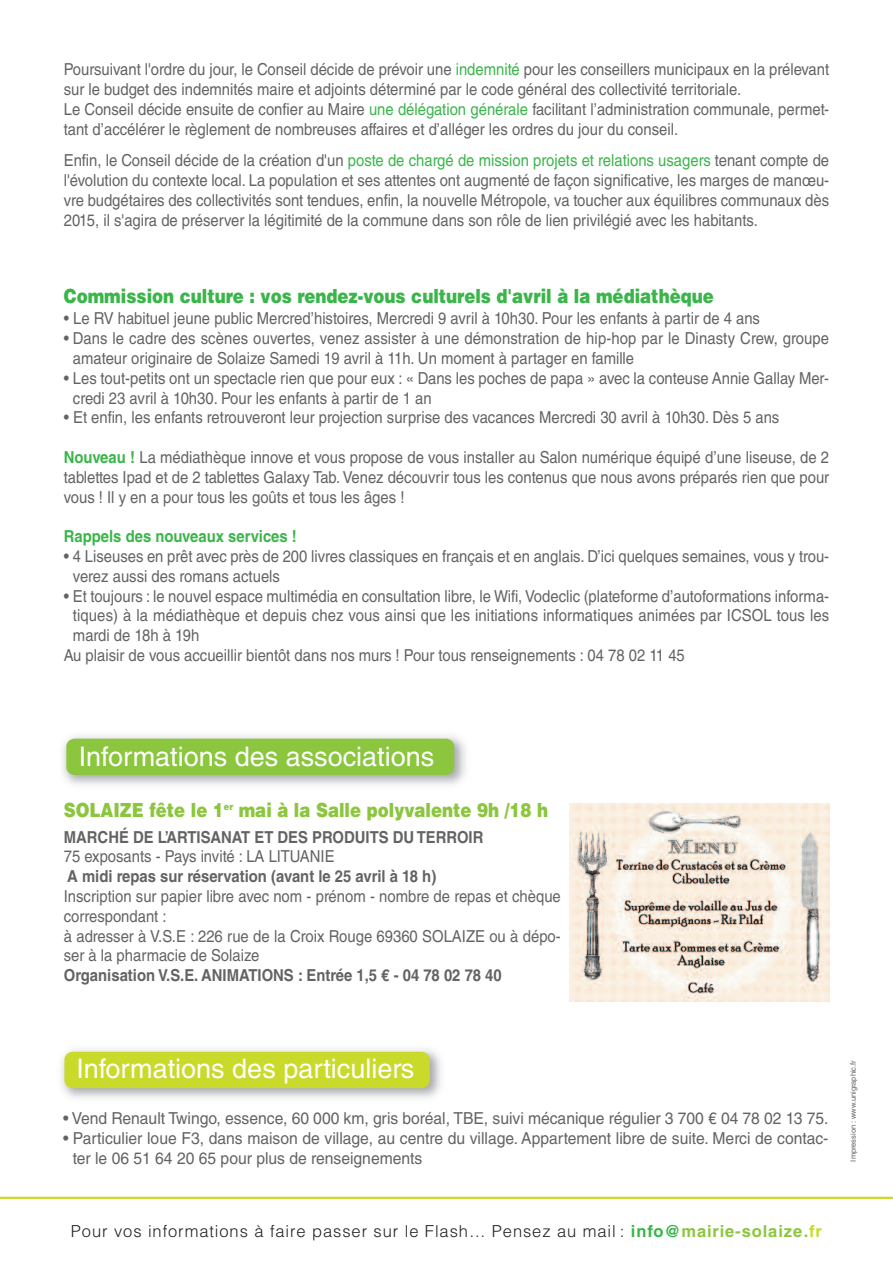
<style>
.page{position:relative;width:893px;height:1263px;background:#fff}
.page>*{position:absolute;margin:0;border:0;box-sizing:border-box;transform-origin:0 0}
.t1{font:27px "Helvetica LT Std";color:#fff}
.t2{font:900 19.5px "Helvetica LT Std";color:#3ab54a;scale:.85 1}
.t3{font:900 19.5px "Helvetica LT Std";color:#8bc63e;scale:.85 1}
.t4{font:16.5px/19.8px "Helvetica LT Std";color:#636366;scale:.9 1}
.t5{font:16.5px/19.8px "Helvetica LT Std";color:#636366;scale:.95 1}
.t6{font:700 16.5px "Helvetica LT Std";color:#636366;scale:.9 1}
.t7{font:300 16.5px "Helvetica";letter-spacing:.055em;color:#231f20}
.t8{font:700 16.5px "Helvetica LT Std";color:#3ab54a;scale:.9 1}
.t9{font:7.5px "Helvetica LT Std";color:#636366}
.s1{color:#3ab54a}
.s2{font-weight:700;color:#3ab54a}
.s3{font-family:"Helvetica LT Std";font-weight:700;color:#3ab54a}
.s4{font-family:"Helvetica LT Std";font-weight:700;color:#8bc63e}
.s5{font-family:"Helvetica LT Std";font-weight:700;color:#c9da2b}
</style>
<div class="page">
<img style="left:61px;top:1048px;width:381px;height:50px">
<div style="left:64px;top:1052px;width:366px;height:36px;background:#c9da2b;border-radius:8px"></div>
<hr style="left:0;top:1197px;width:893px;height:2px;background:#c9da2e">
<img style="left:62px;top:735px;width:404px;height:50px">
<div style="left:66px;top:739px;width:388px;height:36px;background:#8bc63e;border-radius:8px"></div>
<img style="left:570px;top:804px;width:259px;height:197px">
<p class="t4" style="left:64px;top:61px;width:852px">Poursuivant l'ordre du jour, le Conseil décide de prévoir une <span class="s1">indemnité</span> pour les conseillers municipaux en la prélevant sur le budget des indemnités maire et adjoints déterminé par le code général des collectivité territoriale.<br>Le Conseil décide ensuite de confier au Maire <span class="s1">une délégation générale</span> facilitant l’administration communale, permet&shy;tant d’accélérer le règlement de nombreuses affaires et d’alléger les ordres du jour du conseil.</p>
<p class="t4" style="left:64px;top:152px;width:852px;text-align:justify">Enfin, le Conseil décide de la création d'un <span class="s1">poste de chargé de mission projets et relations usagers</span> tenant compte de l'évolution du contexte local. La population et ses attentes ont augmenté de façon significative, les marges de manœu&shy;vre budgétaires des collectivités sont tendues, enfin, la nouvelle Métropole, va toucher aux équilibres communaux dès 2015, il s'agira de préserver la légitimité de la commune dans son rôle de lien privilégié avec les habitants.</p>
<p class="t2" style="left:64px;top:289px;width:766px">Commission culture : vos rendez-vous culturels d'avril à la médiathèque</p>
<p class="t4" style="left:64px;top:310px;width:775px">• Le RV habituel jeune public Mercred’histoires, Mercredi 9 avril à 10h30. Pour les enfants à partir de 4 ans</p>
<p class="t4" style="left:73px;top:330px;width:842px;text-indent:-9px">• Dans le cadre des scènes ouvertes, venez assister à une démonstration de hip-hop par le Dinasty Crew, groupe amateur originaire de Solaize Samedi 19 avril à 11h. Un moment à partager en famille</p>
<p class="t4" style="left:73px;top:370px;width:842px;text-indent:-9px">• Les tout-petits ont un spectacle rien que pour eux : « Dans les poches de papa » avec la conteuse Annie Gallay Mer&shy;credi 23 avril à 10h30. Pour les enfants à partir de 1 an</p>
<p class="t4" style="left:64px;top:409px;width:797px">• Et enfin, les enfants retrouveront leur projection surprise des vacances Mercredi 30 avril à 10h30. Dès 5 ans</p>
<p class="t4" style="left:64px;top:449px;width:852px;text-align:justify"><span class="s2">Nouveau !</span> La médiathèque innove et vous propose de vous installer au Salon numérique équipé d’une liseuse, de 2 tablettes Ipad et de 2 tablettes Galaxy Tab. Venez découvrir tous les contenus que nous avons préparés rien que pour vous ! Il y en a pour tous les goûts et tous les âges !</p>
<p class="t8" style="left:64px;top:530px;width:260px">Rappels des nouveaux services !</p>
<p class="t4" style="left:73px;top:548px;width:842px;text-indent:-9px">• 4 Liseuses en prêt avec près de 200 livres classiques en français et en anglais. D’ici quelques semaines, vous y trou&shy;verez aussi des romans actuels</p>
<p class="t4" style="left:64px;top:587px;width:852px">• Et toujours : le nouvel espace multimédia en consultation libre, le Wifi, Vodeclic (plateforme d’autoformations informa-</p>
<p class="t4" style="left:73px;top:607px;width:842px">tiques) à la médiathèque et depuis chez vous ainsi que les initiations informatiques animées par ICSOL tous les</p>
<p class="t4" style="left:73px;top:627px;width:142px">mardi de 18h à 19h</p>
<p class="t4" style="left:64px;top:647px;width:692px">Au plaisir de vous accueillir bientôt dans nos murs ! Pour tous renseignements : 04 78 02 11 45</p>
<h1 class="t1" style="left:79px;top:746px;width:357px">Informations des associations</h1>
<p class="t3" style="left:64px;top:803px;width:571px">SOLAIZE fête le 1<sup>er</sup> mai à la Salle polyvalente 9h /18 h</p>
<p class="t6" style="left:64px;top:831px;width:468px">MARCHÉ DE L’ARTISANAT ET DES PRODUITS DU TERROIR</p>
<p class="t4" style="left:64px;top:848px;width:302px">75 exposants - Pays invité : LA LITUANIE</p>
<p class="t6" style="left:67px;top:870px;width:412px">A midi repas sur réservation (avant le 25 avril à 18 h)</p>
<p class="t4" style="left:64px;top:888px;width:554px">Inscription sur papier libre avec nom - prénom - nombre de repas et chèque correspondant :<br>à adresser à V.S.E : 226 rue de la Croix Rouge 69360 SOLAIZE ou à dépo&shy;ser à la pharmacie de Solaize</p>
<p class="t6" style="left:64px;top:969px;width:488px">Organisation V.S.E. ANIMATIONS : Entrée 1,5 € - 04 78 02 78 40</p>
<h1 class="t1" style="left:76px;top:1059px;width:339px">Informations des particuliers</h1>
<p class="t9" style="left:850px;top:1161px;width:103px;rotate:-90deg">Impression : www.unigraphic.fr</p>
<p class="t5" style="left:63px;top:1110px;width:807px">• Vend Renault Twingo, essence, 60 000 km, gris boréal, TBE, suivi mécanique régulier 3 700 € 04 78 02 13 75.</p>
<p class="t5" style="left:73px;top:1129px;width:797px;text-indent:-10px">• Particulier loue F3, dans maison de village, au centre du village. Appartement libre de suite. Merci de contac&shy;ter le 06 51 64 20 65 pour plus de renseignements</p>
<p class="t7" style="left:71px;top:1217px;width:752px">Pour vos informations à faire passer sur le Flash… Pensez au mail : <span class="s3">info@</span><span class="s4">mairie-solaize.</span><span class="s5">fr</span></p>
</div>
